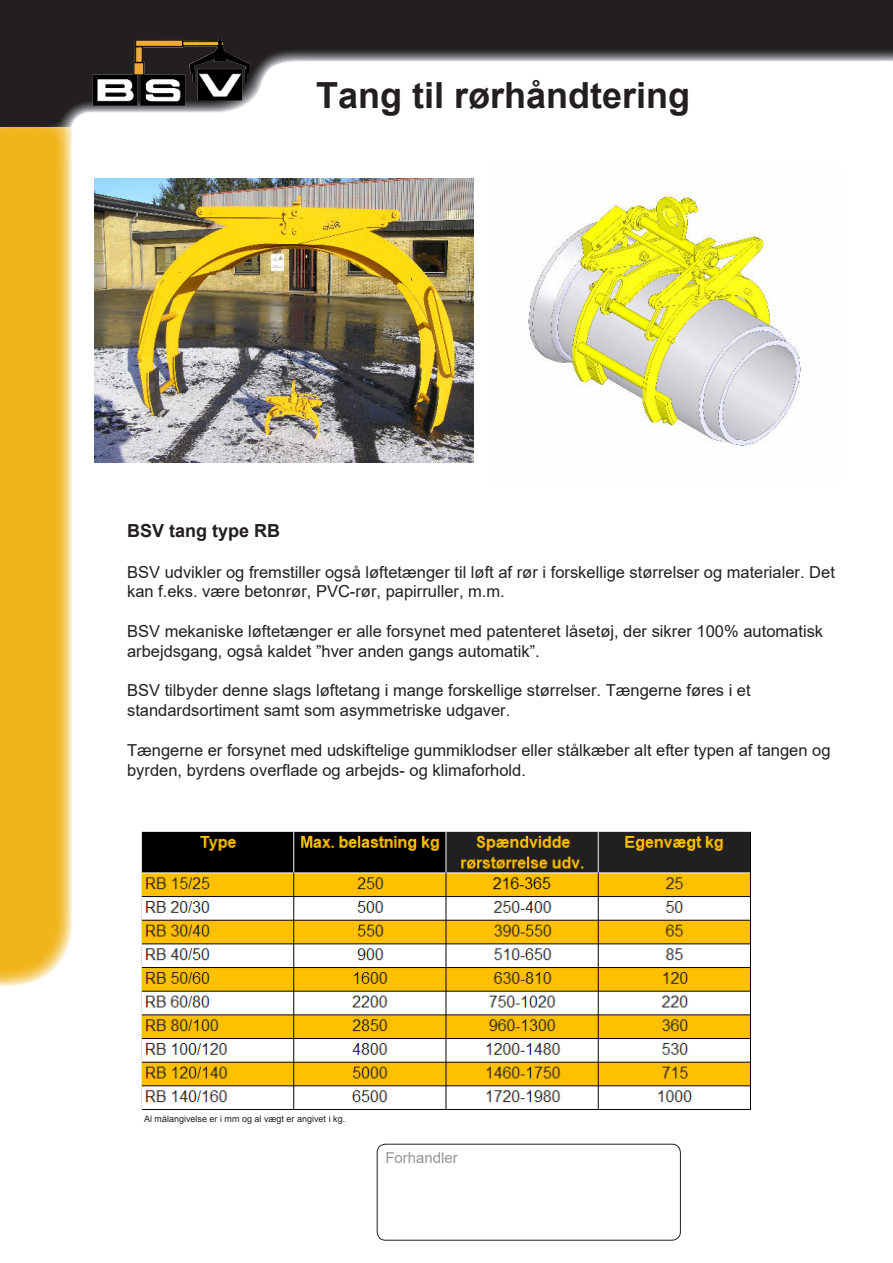
<style>
.page{position:relative;width:893px;height:1263px;background:#fff}
.page>*{position:absolute;margin:0;border:0;box-sizing:border-box;transform-origin:0 0}
.t1{font:700 36px "Arial";color:#231f20}
.t2{font:700 18px "Arial";color:#231f20}
.t3{font:16.5px/19.8px "Arial";color:#231f20}
.t4{font:15px "Arial";color:#939598}
.t5{font:9px "Arial";color:#231f20}
.s1{font-style:inherit}
</style>
<div class="page">
<svg style="left:0;top:127px;width:72px;height:859px;background:#f2ba2d"></svg>
<img style="left:0;top:0;width:893px;height:127px">
<img style="left:93px;top:39px;width:157px;height:67px">
<img style="left:528px;top:194px;width:273px;height:252px">
<div style="left:377px;top:1144px;width:304px;height:96px;border:1px solid #231f20;border-radius:9px"></div>
<img style="left:95px;top:179px;width:379px;height:283px">
<img style="left:141px;top:831px;width:610px;height:278px">
<h1 class="t1" style="left:316px;top:70px;width:376px"><span class="s1">T</span>ang til rørhåndtering</h1>
<p class="t2" style="left:127px;top:518px;width:155px">BSV <span class="s1">t</span>ang type RB</p>
<p class="t3" style="left:127px;top:562px;width:709px">BSV udvikler og fremstiller også løftetænger til løft af rør i forskellige størrelser og materialer. Det kan f.eks. være betonrør, PVC-rør, papirruller, m.m.</p>
<p class="t3" style="left:127px;top:621px;width:698px">BSV mekaniske løftetænger er alle forsynet med patenteret <span class="s1">låsetøj</span>, der sikrer 100% automatisk arbejdsgang, også kaldet ”hver anden gangs automatik”.</p>
<p class="t3" style="left:127px;top:680px;width:625px">BSV tilbyder denne slags løftetang i mange forskellige størrelser. Tængerne føres i et standardsortiment samt som asymmetriske udgaver.</p>
<p class="t3" style="left:127px;top:740px;width:705px">Tængerne er forsynet med udskiftelige gummiklodser eller stålkæber alt efter typen af tangen og byrden, byrdens overflade og arbejds- og klimaforhold.</p>
<p class="t5" style="left:144px;top:1113px;width:203px">Al målangivelse er i mm og al vægt er angivet i kg.</p>
<p class="t4" style="left:385px;top:1148px;width:74px">Forhandler</p>
</div>
